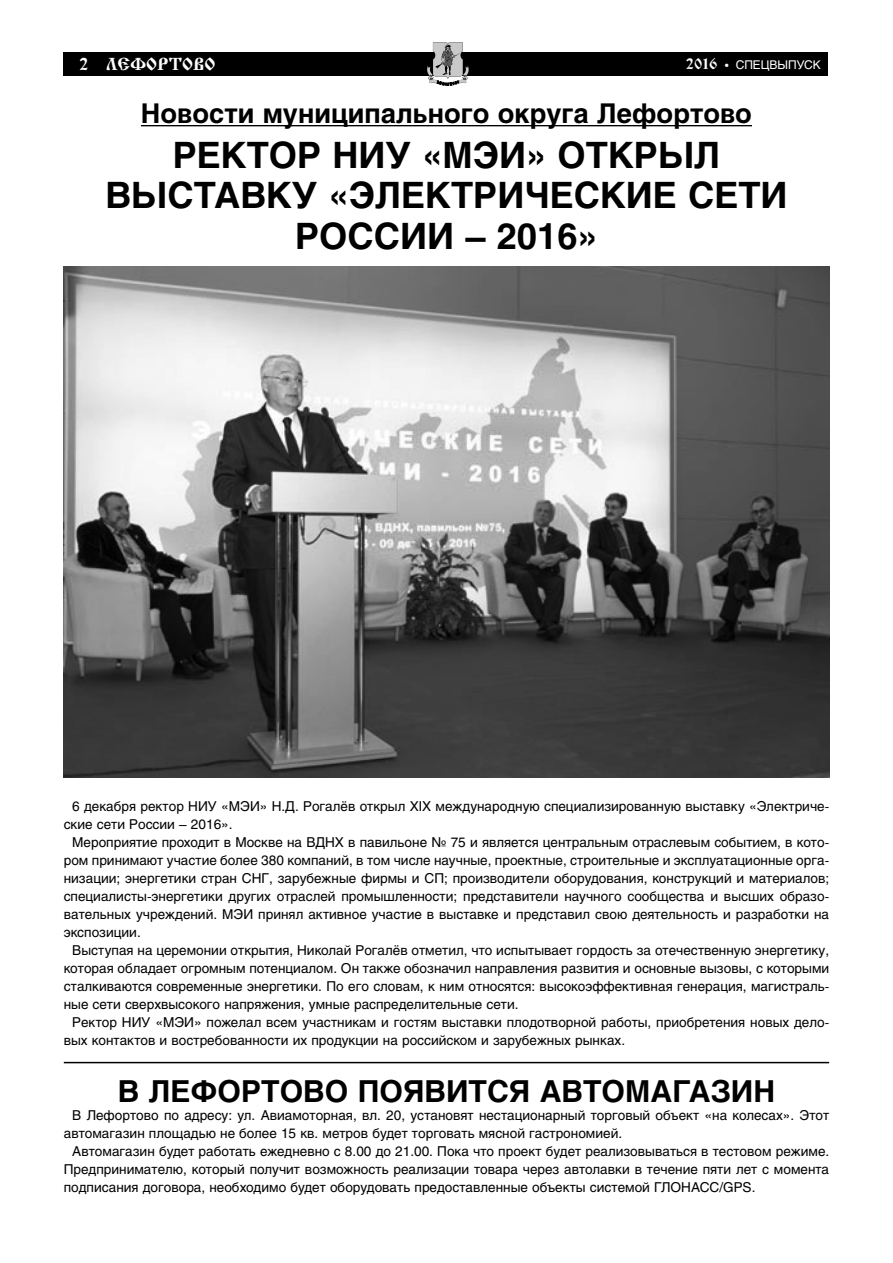
<style>
.page{position:relative;width:893px;height:1263px;background:#fff}
.page>*{position:absolute;margin:0;border:0;box-sizing:border-box;transform-origin:0 0}
.t1{font:700 36px/40.5px "Helios C";color:#000;text-align:center}
.t2{font:700 30px "Helios C";color:#000}
.t3{font:700 27px "Helios C";color:#000}
.t4{font:17.25px "Izhitsa C";color:#fff}
.t5{font:13.5px/18px "Helios C";color:#000}
.t6{font:11.85px "Helios C";color:#fff}
.s1{font-family:"Izhitsa C";font-size:15.15px}
</style>
<div class="page">
<div style="left:64px;top:52px;width:764px;height:23px;background:#000"></div>
<svg style="left:426px;top:43px;width:43px;height:43px"></svg>
<hr style="left:141px;top:125px;width:611px;height:1px;background:#000">
<img style="left:64px;top:267px;width:765px;height:510px">
<hr style="left:64px;top:1062px;width:765px;height:1px;background:#000">
<p class="t4" style="left:79px;top:54px;width:138px">2 ЛЕФОРТОВО</p>
<p class="t6" style="left:686px;top:60px;width:137px"><span class="s1">2016 •</span> СПЕЦВЫПУСК</p>
<h3 class="t3" style="left:141px;top:103px;width:613px">Новости муниципального округа Лефортово</h3>
<h1 class="t1" style="left:105px;top:138px;width:684px">РЕКТОР НИУ «МЭИ» ОТКРЫЛ<br>ВЫСТАВКУ «ЭЛЕКТРИЧЕСКИЕ СЕТИ<br>РОССИИ – 2016»</h1>
<p class="t5" style="left:64px;top:798px;width:767px;text-indent:9px">6 декабря ректор НИУ «МЭИ» Н.Д. Рогалёв открыл ХIХ международную специализированную выставку «Электриче&shy;ские сети России – 2016».</p>
<p class="t5" style="left:64px;top:834px;width:767px;text-align:justify;text-indent:9px">Мероприятие проходит в Москве на ВДНХ в павильоне № 75 и является центральным отраслевым событием, в кото&shy;ром принимают участие более 380 компаний, в том числе научные, проектные, строительные и эксплуатационные орга&shy;низации; энергетики стран СНГ, зарубежные фирмы и СП; производители оборудования, конструкций и материалов; специалисты-энергетики других отраслей промышленности; представители научного сообщества и высших образо&shy;вательных учреждений. МЭИ принял активное участие в выставке и представил свою деятельность и разработки на экспозиции.</p>
<p class="t5" style="left:64px;top:942px;width:767px;text-align:justify;text-indent:9px">Выступая на церемонии открытия, Николай Рогалёв отметил, что испытывает гордость за отечественную энергетику, которая обладает огромным потенциалом. Он также обозначил направления развития и основные вызовы, с которыми сталкиваются современные энергетики. По его словам, к ним относятся: высокоэффективная генерация, магистраль&shy;ные сети сверхвысокого напряжения, умные распределительные сети.</p>
<p class="t5" style="left:64px;top:1014px;width:767px;text-indent:9px">Ректор НИУ «МЭИ» пожелал всем участникам и гостям выставки плодотворной работы, приобретения новых дело&shy;вых контактов и востребованности их продукции на российском и зарубежных рынках.</p>
<h2 class="t2" style="left:118px;top:1080px;width:659px">В ЛЕФОРТОВО ПОЯВИТСЯ АВТОМАГАЗИН</h2>
<p class="t5" style="left:64px;top:1108px;width:767px;text-indent:9px">В Лефортово по адресу: ул. Авиамоторная, вл. 20, установят нестационарный торговый объект «на колесах». Этот автомагазин площадью не более 15 кв. метров будет торговать мясной гастрономией.</p>
<p class="t5" style="left:64px;top:1144px;width:767px;text-align:justify;text-indent:9px">Автомагазин будет работать ежедневно с 8.00 до 21.00. Пока что проект будет реализовываться в тестовом режиме.<br>Предпринимателю, который получит возможность реализации товара через автолавки в течение пяти лет с момента подписания договора, необходимо будет оборудовать предоставленные объекты системой ГЛОНАСС/GPS.</p>
</div>
